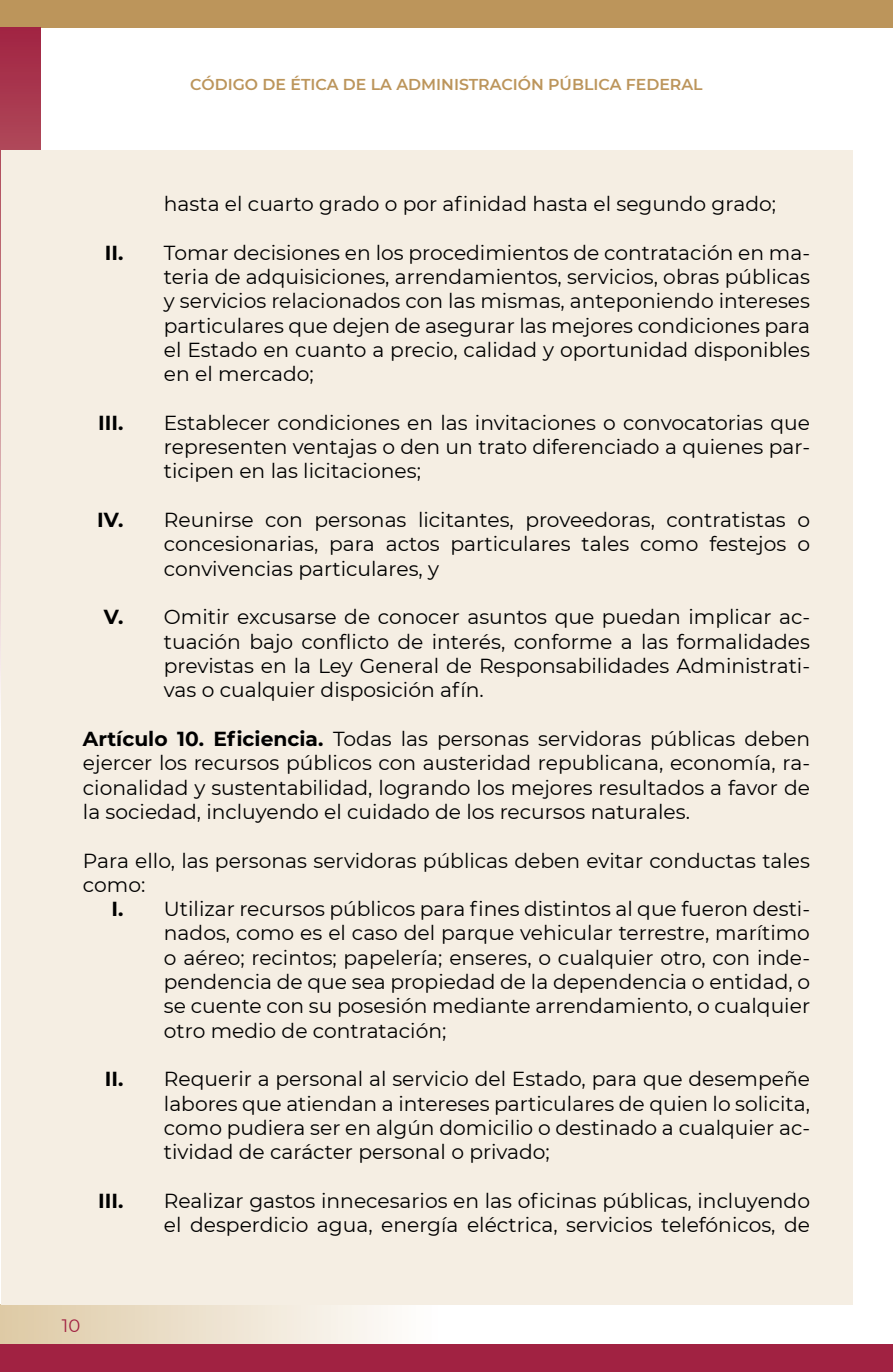
<style>
.page{position:relative;width:893px;height:1372px;background:#fff}
.page>*{position:absolute;margin:0;border:0;box-sizing:border-box;transform-origin:0 0}
.t1{font:20.25px/24.3px "Montserrat";color:#000;text-align:justify}
.t2{font:700 20.25px "Montserrat";color:#000}
.t3{font:18px "Montserrat";color:#a12242}
.t4{font:600 15.75px "Montserrat";color:#bc955b}
.s1{font-weight:700}
</style>
<div class="page">
<div style="left:0;top:1303px;width:439px;height:41px;background:linear-gradient(to right,#decaa5,#fffeff)"></div>
<div style="left:0;top:1344px;width:893px;height:27px;background:#a12242"></div>
<div style="left:0;top:0;width:893px;height:28px;background:#bc955b"></div>
<svg style="left:0;top:28px;width:40px;height:667px;background:#ac4056"></svg>
<div style="left:1px;top:150px;width:852px;height:1153px;background:#f5eee3"></div>
<p class="t4" style="left:190px;top:75px;width:514px">CÓDIGO DE ÉTICA DE LA ADMINISTRACIÓN PÚBLICA FEDERAL</p>
<p class="t1" style="left:164px;top:192px;width:614px">hasta el cuarto grado o por afinidad hasta el segundo grado;</p>
<p class="t1" style="left:164px;top:240px;width:648px;text-indent:-59px"><span class="s1">II.</span> Tomar decisiones en los procedimientos de contratación en ma&shy;teria de adquisiciones, arrendamientos, servicios, obras públicas y servicios relacionados con las mismas, anteponiendo intereses particulares que dejen de asegurar las mejores condiciones para el Estado en cuanto a precio, calidad y oportunidad disponibles en el mercado;</p>
<p class="t2" style="left:98px;top:410px;width:27px">III.</p>
<p class="t1" style="left:164px;top:410px;width:648px">Establecer condiciones en las invitaciones o convocatorias que representen ventajas o den un trato diferenciado a quienes par&shy;ticipen en las licitaciones;</p>
<p class="t1" style="left:164px;top:507px;width:648px;text-indent:-67px"><span class="s1">IV.</span> Reunirse con personas licitantes, proveedoras, contratistas o concesionarias, para actos particulares tales como festejos o convivencias particulares, y</p>
<p class="t1" style="left:164px;top:605px;width:648px;text-indent:-60px"><span class="s1">V.</span> Omitir excusarse de conocer asuntos que puedan implicar ac&shy;tuación bajo conflicto de interés, conforme a las formalidades previstas en la Ley General de Responsabilidades Administrati&shy;vas o cualquier disposición afín.</p>
<p class="t1" style="left:83px;top:726px;width:729px"><span class="s1">Artículo 10. Eficiencia.</span> Todas las personas servidoras públicas deben ejercer los recursos públicos con austeridad republicana, economía, ra&shy;cionalidad y sustentabilidad, logrando los mejores resultados a favor de la sociedad, incluyendo el cuidado de los recursos naturales.</p>
<p class="t1" style="left:83px;top:848px;width:729px">Para ello, las personas servidoras públicas deben evitar conductas tales como:</p>
<p class="t1" style="left:164px;top:896px;width:648px;text-indent:-52px"><span class="s1">I.</span> Utilizar recursos públicos para fines distintos al que fueron desti&shy;nados, como es el caso del parque vehicular terrestre, marítimo o aéreo; recintos; papelería; enseres, o cualquier otro, con inde&shy;pendencia de que sea propiedad de la dependencia o entidad, o se cuente con su posesión mediante arrendamiento, o cualquier otro medio de contratación;</p>
<p class="t1" style="left:164px;top:1066px;width:648px;text-indent:-59px"><span class="s1">II.</span> Requerir a personal al servicio del Estado, para que desempeñe labores que atiendan a intereses particulares de quien lo solicita, como pudiera ser en algún domicilio o destinado a cualquier ac&shy;tividad de carácter personal o privado;</p>
<p class="t2" style="left:98px;top:1188px;width:27px">III.</p>
<p class="t1" style="left:164px;top:1188px;width:648px">Realizar gastos innecesarios en las oficinas públicas, incluyendo el desperdicio agua, energía eléctrica, servicios telefónicos, de</p>
<p class="t3" style="left:62px;top:1313px;width:20px">10</p>
</div>
